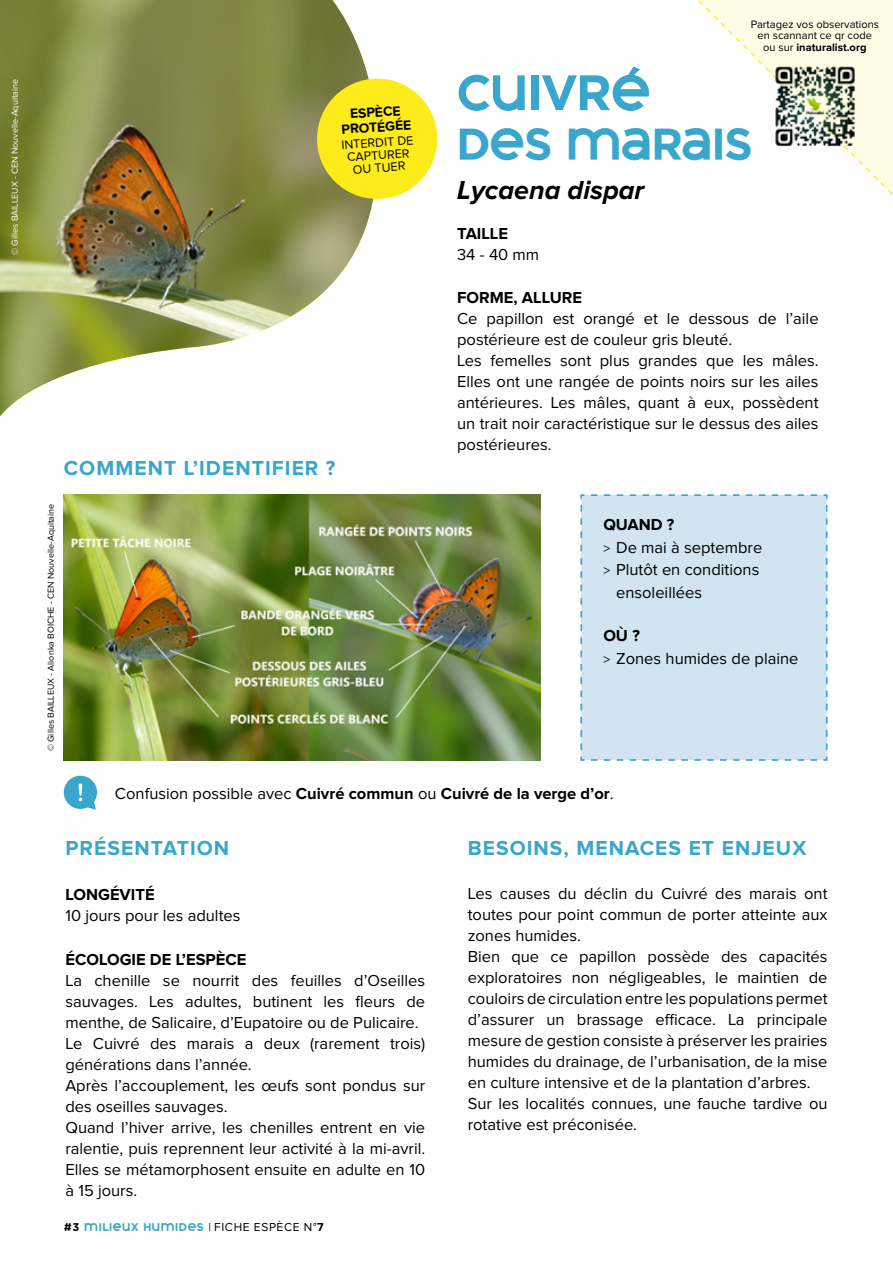
<style>
.page{position:relative;width:893px;height:1263px;background:#fff}
.page>*{position:absolute;margin:0;border:0;box-sizing:border-box;transform-origin:0 0}
.t1{font:54px "Arkam";color:#39a6cb}
.t2{font:48px "Arkam";color:#39a6cb}
.t3{font:italic 700 27px "Proxima Nova";color:#000}
.t4{font:700 21px "Proxima Nova";letter-spacing:.05em;color:#39a6cb}
.t5{font:16.5px/21px "Proxima Nova";color:#000}
.t6{font:700 16.5px "Proxima Nova";color:#000}
.t7{font:700 13.8px/15px "Proxima Nova";color:#000;text-align:center}
.t8{font:12.6px/12.6px "Proxima Nova";color:#000;text-align:center}
.t9{font:12px "Proxima Nova";letter-spacing:.05em;color:#000}
.t10{font:12px "Arkam";color:#39a6cb}
.t11{font:11.1px/11.2px "Proxima Nova";color:#000;text-align:center}
.t12{font:9px "Proxima Nova";color:#000}
.t13{font:9px "Proxima Nova";color:#fff}
.s1{font-weight:700}
.s2{font-size:13.5px}
.s3{font-weight:400}
.s4{color:#000}
.s5{font-family:"Arkam";color:#39a6cb}
</style>
<div class="page">
<img style="left:0;top:0;width:379px;height:416px">
<img style="left:64px;top:494px;width:476px;height:267px">
<div style="left:580px;top:494px;width:248px;height:267px;background:#d1e4f0"></div>
<svg style="left:64px;top:776px;width:33px;height:34px"></svg>
<div style="left:317px;top:79px;width:120px;height:120px;background:#fdeb1a;border-radius:50%"></div>
<svg style="left:698px;top:0;width:195px;height:195px"></svg>
<img style="left:767px;top:58px;width:96px;height:96px">
<p class="t13" style="left:11px;top:255px;width:177px;rotate:-90deg">© Gilles BAILLEUX - CEN Nouvelle-Aquitaine</p>
<p class="t7" style="left:340px;top:107px;width:71px;rotate:-4deg">ESPÈCE<br>PROTÉGÉE</p>
<p class="t8" style="left:341px;top:139px;width:74px;rotate:-4deg">INTERDIT DE<br>CAPTURER<br>OU TUER</p>
<p class="t4" style="left:64px;top:456px;width:273px">COMMENT L’IDENTIFIER ?</p>
<p class="t12" style="left:47px;top:751px;width:249px;rotate:-90deg">© Gilles BAILLEUX - Alionka BOICHE - CEN Nouvelle-Aquitaine</p>
<p class="t11" style="left:751px;top:19px;width:130px">Partagez vos observations en scannant ce qr code ou sur <span class="s1">inaturalist.org</span></p>
<h1 class="t1" style="left:457px;top:66px;width:194px">CUIVRÉ</h1>
<h2 class="t2" style="left:457px;top:121px;width:297px">DES MARAIS</h2>
<h3 class="t3" style="left:457px;top:178px;width:189px">Lycaena dispar</h3>
<p class="t6" style="left:457px;top:224px;width:52px">TAILLE</p>
<p class="t5" style="left:457px;top:244px;width:84px">34 - 40 mm</p>
<p class="t6" style="left:457px;top:288px;width:127px">FORME, ALLURE</p>
<p class="t5" style="left:457px;top:309px;width:363px">Ce papillon est orangé et le dessous de l’aile postérieure est de couleur gris bleuté.<br>Les femelles sont plus grandes que les mâles.<br>Elles ont une rangée de points noirs sur les ailes antérieures. Les mâles, quant à eux, possèdent un trait noir caractéristique sur le dessus des ailes postérieures.</p>
<p class="t6" style="left:603px;top:515px;width:73px">QUAND ?</p>
<p class="t5" style="left:603px;top:537px;width:160px"><span class="s2">&gt;</span> De mai à septembre</p>
<p class="t5" style="left:603px;top:560px;width:158px"><span class="s2">&gt;</span> Plutôt en conditions</p>
<p class="t5" style="left:616px;top:582px;width:87px">ensoleillées</p>
<p class="t5" style="left:603px;top:625px;width:197px;line-height:22.5px"><span class="s1">OÙ ?<br></span><span class="s2">&gt;</span> Zones humides de plaine</p>
<p class="t6" style="left:115px;top:784px;width:500px"><span class="s3">Confusion possible avec</span> Cuivré commun <span class="s3">ou</span> Cuivré de la verge d’or<span class="s3">.</span></p>
<p class="t4" style="left:65px;top:836px;width:165px">PRÉSENTATION</p>
<p class="t6" style="left:65px;top:885px;width:91px">LONGÉVITÉ</p>
<p class="t5" style="left:65px;top:906px;width:177px">10 jours pour les adultes</p>
<p class="t6" style="left:65px;top:950px;width:183px">ÉCOLOGIE DE L’ESPÈCE</p>
<p class="t5" style="left:65px;top:970px;width:361px">La chenille se nourrit des feuilles d’Oseilles sauvages. Les adultes, butinent les fleurs de menthe, de Salicaire, d’Eupatoire ou de Pulicaire.<br>Le Cuivré des marais a deux (rarement trois) générations dans l’année.<br>Après l’accouplement, les œufs sont pondus sur des oseilles sauvages.<br>Quand l’hiver arrive, les chenilles entrent en vie ralentie, puis reprennent leur activité à la mi-avril.<br>Elles se métamorphosent ensuite en adulte en 10 à 15 jours.</p>
<p class="t10" style="left:64px;top:1221px;width:54px"><span class="s4">#3</span> MILIEU</p>
<p class="t9" style="left:131px;top:1221px;width:194px"><span class="s5">X HUMIDES</span> | FICHE ESPÈCE N°<span class="s1">7</span></p>
<p class="t4" style="left:468px;top:836px;width:340px">BESOINS, MENACES ET ENJEUX</p>
<p class="t5" style="left:468px;top:883px;width:361px">Les causes du déclin du Cuivré des marais ont toutes pour point commun de porter atteinte aux zones humides.<br>Bien que ce papillon possède des capacités exploratoires non négligeables, le maintien de couloirs de circulation entre les populations permet d’assurer un brassage efficace. La principale mesure de gestion consiste à préserver les prairies humides du drainage, de l’urbanisation, de la mise en culture intensive et de la plantation d’arbres.<br>Sur les localités connues, une fauche tardive ou rotative est préconisée.</p>
</div>
